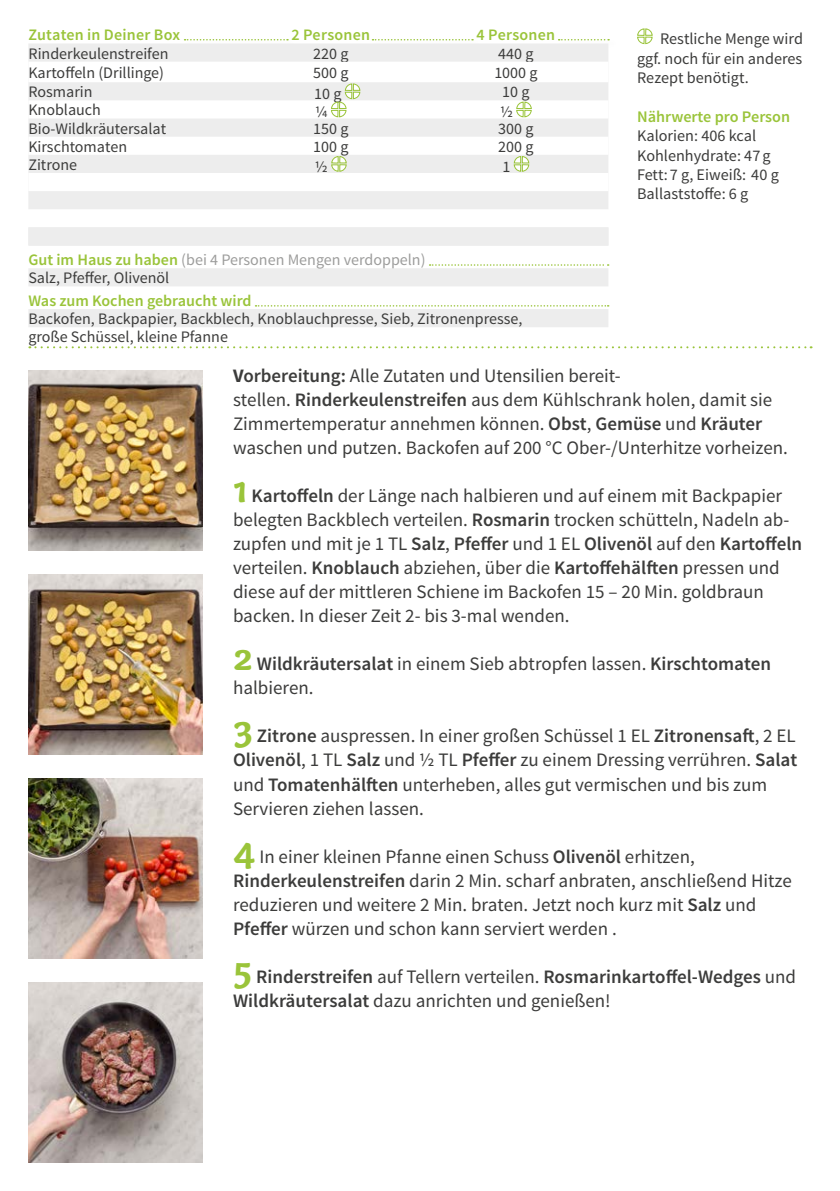
<style>
.page{position:relative;width:840px;height:1191px;background:#fff}
.page>*{position:absolute;margin:0;border:0;box-sizing:border-box;transform-origin:0 0}
.FRONT___BACK_Running{font:19px/24px "Source Sans Pro";color:#3c3c3b}
.FRONT___BACK_Running-2{font:600 19px/24px "Source Sans Pro";color:#3c3c3b}
.BACK_Text_next_to_ta{font:16.2px/19.4px "Source Sans Pro";color:#3c3c3b;text-align:justify}
.BACK_Text_next_to_ta-2{font:600 16.2px "Source Sans Pro";color:#9ac43a}
.BACK_Table_Content_L{font:16px "Source Sans Pro";color:#3c3c3b}
.BACK_Table_Content_C{font:16px "Source Sans Pro";color:#3c3c3b}
.BACK_Table_Content_C-2{font:16px "Source Sans Pro";color:#9d9d9c}
.BACK_Table_Header_CE{font:600 16px "Source Sans Pro";letter-spacing:.015em;color:#9ac43a}
.BACK_Table_Content_L-2{font:600 16px "Source Sans Pro";color:#9ac43a}
.s1{font-weight:600;color:#9ac43a}
.s2{font-weight:700}
.s3{font-weight:600}
.s4{font-family:"Capucine Basic";font-weight:700;font-size:40px;color:#9ac43a}
.s5{font-weight:400}
</style>
<div class="page">
<img style="left:28px;top:982px;width:175px;height:180px">
<img style="left:28px;top:778px;width:175px;height:180px">
<img style="left:28px;top:370px;width:175px;height:180px">
<img style="left:28px;top:574px;width:175px;height:180px">
<svg style="left:29px;top:346px;width:782px;height:2px"></svg>
<svg style="left:637px;top:28px;width:16px;height:17px"></svg>
<svg style="left:28px;top:191px;width:580px;height:136px"></svg>
<svg style="left:28px;top:39px;width:580px;height:23px"></svg>
<svg style="left:28px;top:82px;width:580px;height:91px;fill:#ededed"></svg>
<svg style="left:28px;top:83px;width:580px;height:35px"></svg>
<svg style="left:330px;top:155px;width:17px;height:17px"></svg>
<svg style="left:513px;top:155px;width:16px;height:17px"></svg>
<div style="left:28px;top:227px;width:580px;height:18px;background:#ededed"></div>
<svg style="left:429px;top:264px;width:179px;height:2px"></svg>
<svg style="left:255px;top:305px;width:353px;height:1px"></svg>
<p class="BACK_Table_Header_CE" style="left:28px;top:25px;width:153px">Zutaten in Deiner Box</p>
<p class="BACK_Table_Header_CE" style="left:291px;top:25px;width:80px">2 Personen</p>
<p class="BACK_Table_Header_CE" style="left:476px;top:25px;width:80px">4 Personen</p>
<p class="BACK_Table_Content_L" style="left:28px;top:43px;width:141px">Rinderkeulenstreifen</p>
<p class="BACK_Table_Content_C" style="left:313px;top:43px;width:37px">220 g</p>
<p class="BACK_Table_Content_C" style="left:498px;top:43px;width:37px">440 g</p>
<p class="BACK_Table_Content_L" style="left:28px;top:63px;width:137px">Kartoffeln (Drillinge)</p>
<p class="BACK_Table_Content_C" style="left:313px;top:63px;width:37px">500 g</p>
<p class="BACK_Table_Content_C" style="left:494px;top:63px;width:45px">1000 g</p>
<p class="BACK_Table_Content_L" style="left:28px;top:82px;width:66px">Rosmarin</p>
<p class="BACK_Table_Content_C" style="left:314px;top:84px;width:29px">10 g</p>
<p class="BACK_Table_Content_C" style="left:502px;top:82px;width:29px">10 g</p>
<p class="BACK_Table_Content_L" style="left:28px;top:100px;width:74px">Knoblauch</p>
<p class="BACK_Table_Content_C" style="left:315px;top:102px;width:14px">¼</p>
<p class="BACK_Table_Content_C" style="left:499px;top:102px;width:14px">½</p>
<p class="BACK_Table_Content_L" style="left:28px;top:118px;width:139px">Bio-Wildkräutersalat</p>
<p class="BACK_Table_Content_C" style="left:313px;top:118px;width:37px">150 g</p>
<p class="BACK_Table_Content_C" style="left:498px;top:118px;width:37px">300 g</p>
<p class="BACK_Table_Content_L" style="left:28px;top:136px;width:100px">Kirschtomaten</p>
<p class="BACK_Table_Content_C" style="left:313px;top:136px;width:37px">100 g</p>
<p class="BACK_Table_Content_C" style="left:498px;top:136px;width:37px">200 g</p>
<p class="BACK_Table_Content_L" style="left:28px;top:155px;width:50px">Zitrone</p>
<p class="BACK_Table_Content_C" style="left:315px;top:156px;width:14px">½</p>
<p class="BACK_Table_Content_C" style="left:502px;top:156px;width:9px">1</p>
<p class="BACK_Text_next_to_ta" style="left:636px;top:29px;width:167px;text-indent:23px">Restliche Menge wird ggf. noch für ein anderes Rezept benötigt.</p>
<p class="BACK_Text_next_to_ta-2" style="left:636px;top:106px;width:154px">Nährwerte pro Person</p>
<p class="BACK_Text_next_to_ta" style="left:636px;top:126px;width:120px">Kalorien: 406 kcal</p>
<p class="BACK_Text_next_to_ta" style="left:636px;top:146px;width:143px">Kohlenhydrate: 47g<br>Fett: 7 g, Eiweiß: 40 g</p>
<p class="BACK_Text_next_to_ta" style="left:636px;top:184px;width:113px">Ballaststoffe: 6 g</p>
<p class="BACK_Table_Content_C-2" style="left:28px;top:250px;width:398px"><span class="s1">Gut im Haus zu haben</span> (bei 4 Personen Mengen verdoppeln)</p>
<p class="BACK_Table_Content_C" style="left:28px;top:268px;width:142px">Salz, Pfeffer, Olivenöl</p>
<p class="BACK_Table_Content_L-2" style="left:28px;top:291px;width:224px">Was zum Kochen gebraucht wird</p>
<p class="BACK_Table_Content_L" style="left:28px;top:309px;width:495px">Backofen, Backpapier, Backblech, Knoblauchpresse, Sieb, Zitronenpresse,</p>
<p class="BACK_Table_Content_L" style="left:28px;top:327px;width:201px">große Schüssel, kleine Pfanne</p>
<p class="FRONT___BACK_Running" style="left:233px;top:364px;width:556px"><span class="s2">V</span><span class="s3">orbereitung:</span> Alle Zutaten und Utensilien bereit-<br>stellen. <span class="s3">Rinderkeulenstreifen</span> aus dem Kühlschrank holen, damit sie Zimmertemperatur annehmen können. <span class="s3">Obst</span>, <span class="s3">Gemüse</span> und <span class="s3">Kräuter </span>waschen und putzen. Backofen auf 200 °C Ober-/Unterhitze vorheizen.</p>
<p class="FRONT___BACK_Running" style="left:233px;top:484px;width:570px"><span class="s4">1</span> <span class="s3">Kartoffeln</span> der Länge nach halbieren und auf einem mit Backpapier belegten Backblech verteilen. <span class="s3">Rosmarin</span> trocken schütteln, Nadeln ab&shy;zupfen und mit je 1 TL <span class="s3">Salz</span>, <span class="s3">Pfeffer</span> und 1 EL <span class="s3">Olivenöl</span> auf den <span class="s3">Kartoffeln </span>verteilen. <span class="s3">Knoblauch</span> abziehen, über die <span class="s3">Kartoffehälften</span> pressen und diese auf der mittleren Schiene im Backofen 15 – 20 Min. goldbraun backen. In dieser Zeit 2- bis 3-mal wenden.</p>
<p class="FRONT___BACK_Running" style="left:233px;top:652px;width:539px"><span class="s4">2</span> <span class="s3">Wildkräutersalat</span> in einem Sieb abtropfen lassen. <span class="s3">Kirschtomaten </span>halbieren.</p>
<p class="FRONT___BACK_Running" style="left:233px;top:724px;width:565px"><span class="s4">3</span> <span class="s3">Zitrone</span> auspressen. In einer großen Schüssel 1 EL <span class="s3">Zitronensaft</span>, 2 EL <span class="s3">Olivenöl</span>, 1 TL <span class="s3">Salz</span> und ½ TL <span class="s3">Pfeffer</span> zu einem Dressing verrühren. <span class="s3">Salat </span>und <span class="s3">Tomatenhälften</span> unterheben, alles gut vermischen und bis zum Servieren ziehen lassen.</p>
<p class="FRONT___BACK_Running" style="left:233px;top:844px;width:560px"><span class="s4">4</span> In einer kleinen Pfanne einen Schuss <span class="s3">Olivenöl</span> erhitzen, <span class="s3">Rinderkeulenstreifen</span> darin 2 Min. scharf anbraten, anschließend Hitze reduzieren und weitere 2 Min. braten. Jetzt noch kurz mit <span class="s3">Salz</span> und <span class="s3">Pfeffer</span> würzen und schon kann serviert werden .</p>
<p class="FRONT___BACK_Running-2" style="left:233px;top:964px;width:564px"><span class="s4">5</span> Rinderstreifen <span class="s5">auf Tellern verteilen.</span> Rosmarinkartoffel-Wedges <span class="s5">und<br></span>Wildkräutersalat <span class="s5">dazu anrichten und genießen!</span></p>
</div>
